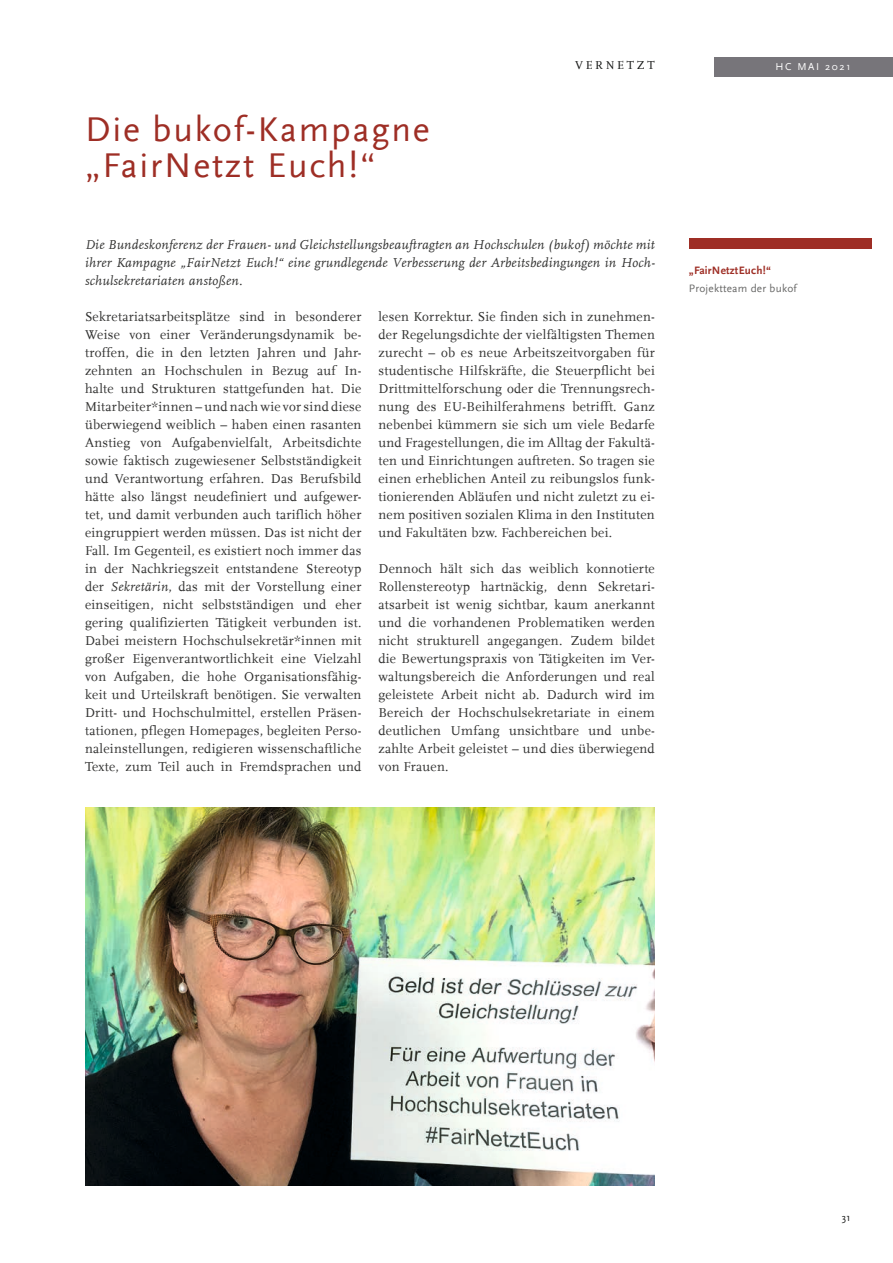
<style>
.page{position:relative;width:893px;height:1263px;background:#fff}
.page>*{position:absolute;margin:0;border:0;box-sizing:border-box;transform-origin:0 0}
.t1{font:36px/36px "HU Scala Sans";letter-spacing:.05em;color:#9e2e25}
.t2{font:13.5px/18px "HU Scala";letter-spacing:.02em;color:#313130;text-align:justify}
.t3{font:italic 13.5px/18px "HU Scala";letter-spacing:.02em;color:#313130;text-align:justify}
.t4{font:12px "HU Scala";letter-spacing:.23em;color:#131413}
.t5{font:11.25px "HU Scala Sans";letter-spacing:.02em;color:#686867}
.t6{font:700 11.25px "HU Scala Sans";letter-spacing:.02em;color:#9e2e25}
.t7{font:10.5px "HU Scala Sans";letter-spacing:.155em;color:#fff}
.t8{font:10.5px "HU Scala Sans";color:#131413}
.s1{font-style:italic}
</style>
<div class="page">
<div style="left:714px;top:57px;width:179px;height:19px;background:#77757a"></div>
<div style="left:689px;top:238px;width:183px;height:11px;background:#9e2e25"></div>
<img style="left:85px;top:807px;width:570px;height:378px">
<h1 class="t1" style="left:85px;top:112px;width:346px">Die bukof-Kampagne „FairNetzt Euch!“</h1>
<p class="t4" style="left:575px;top:59px;width:81px">VERNETZT</p>
<p class="t7" style="left:775px;top:61px;width:77px">HC MAI 2021</p>
<p class="t3" style="left:85px;top:236px;width:571px">Die Bundeskonferenz der Frauen- und Gleichstellungsbeauftragten an Hochschulen (bukof) möchte mit ihrer Kampagne „FairNetzt Euch!“ eine grundlegende Verbesserung der Arbeitsbedingungen in Hoch&shy;schulsekretariaten anstoßen.</p>
<p class="t2" style="left:85px;top:308px;width:278px">Sekretariatsarbeitsplätze sind in besonderer Weise von einer Veränderungsdynamik be&shy;troffen, die in den letzten Jahren und Jahr&shy;zehnten an Hochschulen in Bezug auf In&shy;halte und Strukturen stattgefunden hat. Die Mitarbeiter*innen – und nach wie vor sind diese überwiegend weiblich – haben einen rasanten Anstieg von Aufgabenvielfalt, Arbeitsdichte sowie faktisch zugewiesener Selbstständigkeit und Verantwortung erfahren. Das Berufsbild hätte also längst neudefiniert und aufgewer&shy;tet, und damit verbunden auch tariflich höher eingruppiert werden müssen. Das ist nicht der Fall. Im Gegenteil, es existiert noch immer das in der Nachkriegszeit entstandene Stereotyp der <span class="s1">Sekretärin</span>, das mit der Vorstellung einer einseitigen, nicht selbstständigen und eher gering qualifizierten Tätigkeit verbunden ist.<br>Dabei meistern Hochschulsekretär*innen mit großer Eigenverantwortlichkeit eine Vielzahl von Aufgaben, die hohe Organisationsfähig&shy;keit und Urteilskraft benötigen. Sie verwalten Dritt- und Hochschulmittel, erstellen Präsen&shy;tationen, pflegen Homepages, begleiten Perso&shy;naleinstellungen, redigieren wissenschaftliche Texte, zum Teil auch in Fremdsprachen und</p>
<p class="t2" style="left:378px;top:308px;width:278px">lesen Korrektur. Sie finden sich in zunehmen&shy;der Regelungsdichte der vielfältigsten Themen zurecht – ob es neue Arbeitszeitvorgaben für studentische Hilfskräfte, die Steuerpflicht bei Drittmittelforschung oder die Trennungsrech&shy;nung des EU-Beihilferahmens betrifft. Ganz nebenbei kümmern sie sich um viele Bedarfe und Fragestellungen, die im Alltag der Fakultä&shy;ten und Einrichtungen auftreten. So tragen sie einen erheblichen Anteil zu reibungslos funk&shy;tionierenden Abläufen und nicht zuletzt zu ei&shy;nem positiven sozialen Klima in den Instituten und Fakultäten bzw. Fachbereichen bei.</p>
<p class="t2" style="left:378px;top:560px;width:278px">Dennoch hält sich das weiblich konnotierte Rollenstereotyp hartnäckig, denn Sekretari&shy;atsarbeit ist wenig sichtbar, kaum anerkannt und die vorhandenen Problematiken werden nicht strukturell angegangen. Zudem bildet die Bewertungspraxis von Tätigkeiten im Ver&shy;waltungsbereich die Anforderungen und real geleistete Arbeit nicht ab. Dadurch wird im Bereich der Hochschulsekretariate in einem deutlichen Umfang unsichtbare und unbe&shy;zahlte Arbeit geleistet – und dies überwiegend von Frauen.</p>
<p class="t6" style="left:689px;top:264px;width:84px">„FairNetztEuch!“</p>
<p class="t5" style="left:689px;top:282px;width:109px">Projektteam der bukof</p>
<p class="t8" style="left:842px;top:1212px;width:10px">31</p>
</div>
